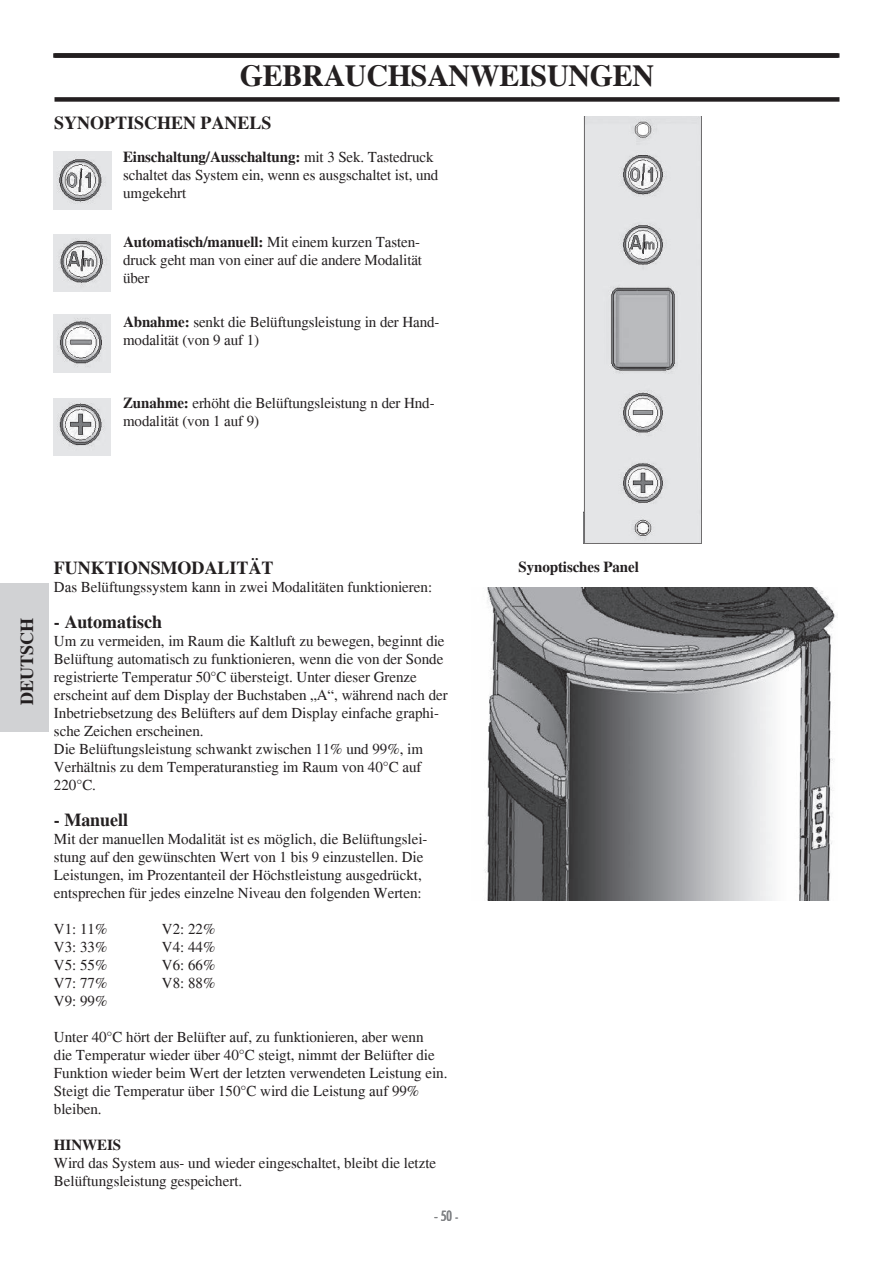
<style>
.page{position:relative;width:893px;height:1263px;background:#fff}
.page>*{position:absolute;margin:0;border:0;box-sizing:border-box;transform-origin:0 0}
.t1{font:700 30px "Times";letter-spacing:-.01em;color:#231f20}
.t2{font:700 18px "Times";color:#231f20}
.t3{font:15px/18px "Times";color:#231f20}
.t4{font:700 15px "Times";letter-spacing:-.005em;color:#231f20}
.t5{font:500 condensed 14.25px "Futura BT";color:#808285}
.s1{font-weight:700}
.s2{font-size:12px}
</style>
<div class="page">
<div style="left:0;top:583px;width:48px;height:149px;background:#d1d2d4"></div>
<img style="left:584px;top:117px;width:118px;height:426px">
<img style="left:54px;top:152px;width:57px;height:57px">
<img style="left:53px;top:234px;width:58px;height:58px">
<img style="left:53px;top:315px;width:58px;height:57px">
<img style="left:53px;top:398px;width:58px;height:57px">
<img style="left:484px;top:587px;width:353px;height:313px">
<div style="left:55px;top:53px;width:784px;height:5px;background:#231f20"></div>
<div style="left:55px;top:97px;width:784px;height:5px;background:#231f20"></div>
<h1 class="t1" style="left:240px;top:57px;width:416px">GEBRAUCHSANWEISUNGEN</h1>
<p class="t2" style="left:54px;top:112px;width:219px">SYNOPTISCHEN PANELS</p>
<p class="t3" style="left:123px;top:148px;width:317px"><span class="s1">Einschaltung/Ausschaltung:</span> mit 3 Sek. Tastedruck schaltet das System ein, wenn es ausgschaltet ist, und umgekehrt</p>
<p class="t3" style="left:123px;top:233px;width:301px"><span class="s1">Automatisch/manuell:</span> Mit einem kurzen Tasten&shy;druck geht man von einer auf die andere Modalität über</p>
<p class="t3" style="left:123px;top:312px;width:318px"><span class="s1">Abnahme:</span> senkt die Belüftungsleistung in der Hand&shy;modalität (von 9 auf 1)</p>
<p class="t3" style="left:123px;top:394px;width:313px"><span class="s1">Zunahme:</span> erhöht die Belüftungsleistung n der Hnd&shy;modalität (von 1 auf 9)</p>
<p class="t2" style="left:16px;top:705px;width:89px;rotate:-90deg">DEUTSCH</p>
<p class="t2" style="left:54px;top:556px;width:221px">FUNKTIONSMODALITÄT</p>
<p class="t3" style="left:54px;top:577px;width:380px">Das Belüftungssystem kann in zwei Modalitäten funktionieren:</p>
<p class="t2" style="left:54px;top:610px;width:110px">- Automatisch</p>
<p class="t3" style="left:54px;top:631px;width:395px">Um zu vermeiden, im Raum die Kaltluft zu bewegen, beginnt die Belüftung automatisch zu funktionieren, wenn die von der Sonde registrierte Temperatur 50°C übersteigt. Unter dieser Grenze erscheint auf dem Display der Buchstaben „A“, während nach der Inbetriebsetzung des Belüfters auf dem Display einfache graphi&shy;sche Zeichen erscheinen.<br>Die Belüftungsleistung schwankt zwischen 11% und 99%, im Verhältnis zu dem Temperaturanstieg im Raum von 40°C auf 220°C.</p>
<p class="t2" style="left:54px;top:808px;width:76px">- Manuell</p>
<p class="t3" style="left:54px;top:829px;width:375px">Mit der manuellen Modalität ist es möglich, die Belüftungslei&shy;stung auf den gewünschten Wert von 1 bis 9 einzustellen. Die Leistungen, im Prozentanteil der Höchstleistung ausgedrückt, entsprechen für jedes einzelne Niveau den folgenden Werten:</p>
<p class="t3" style="left:54px;top:919px;width:55px">V1: 11%</p>
<p class="t3" style="left:162px;top:919px;width:55px">V2: 22%</p>
<p class="t3" style="left:54px;top:937px;width:55px">V3: 33%</p>
<p class="t3" style="left:162px;top:937px;width:55px">V4: 44%</p>
<p class="t3" style="left:54px;top:955px;width:55px">V5: 55%</p>
<p class="t3" style="left:162px;top:955px;width:55px">V6: 66%</p>
<p class="t3" style="left:54px;top:973px;width:55px">V7: 77%</p>
<p class="t3" style="left:162px;top:973px;width:55px">V8: 88%</p>
<p class="t3" style="left:54px;top:991px;width:55px">V9: 99%</p>
<p class="t3" style="left:54px;top:1027px;width:395px">Unter 40°C hört der Belüfter auf, zu funktionieren, aber wenn<br>die Temperatur wieder über 40°C steigt, nimmt der Belüfter die Funktion wieder beim Wert der letzten verwendeten Leistung ein.<br>Steigt die Temperatur über 150°C wird die Leistung auf 99% bleiben.</p>
<p class="t4" style="left:54px;top:1135px;width:69px">HINWEIS</p>
<p class="t3" style="left:54px;top:1153px;width:384px">Wird das System aus- und wieder eingeschaltet, bleibt die letzte<br>Belüftungsleistung gespeichert.</p>
<p class="t5" style="left:434px;top:1207px;width:26px">- 50 <span class="s2">-</span></p>
<p class="t4" style="left:519px;top:557px;width:122px">Synoptisches Panel</p>
</div>
